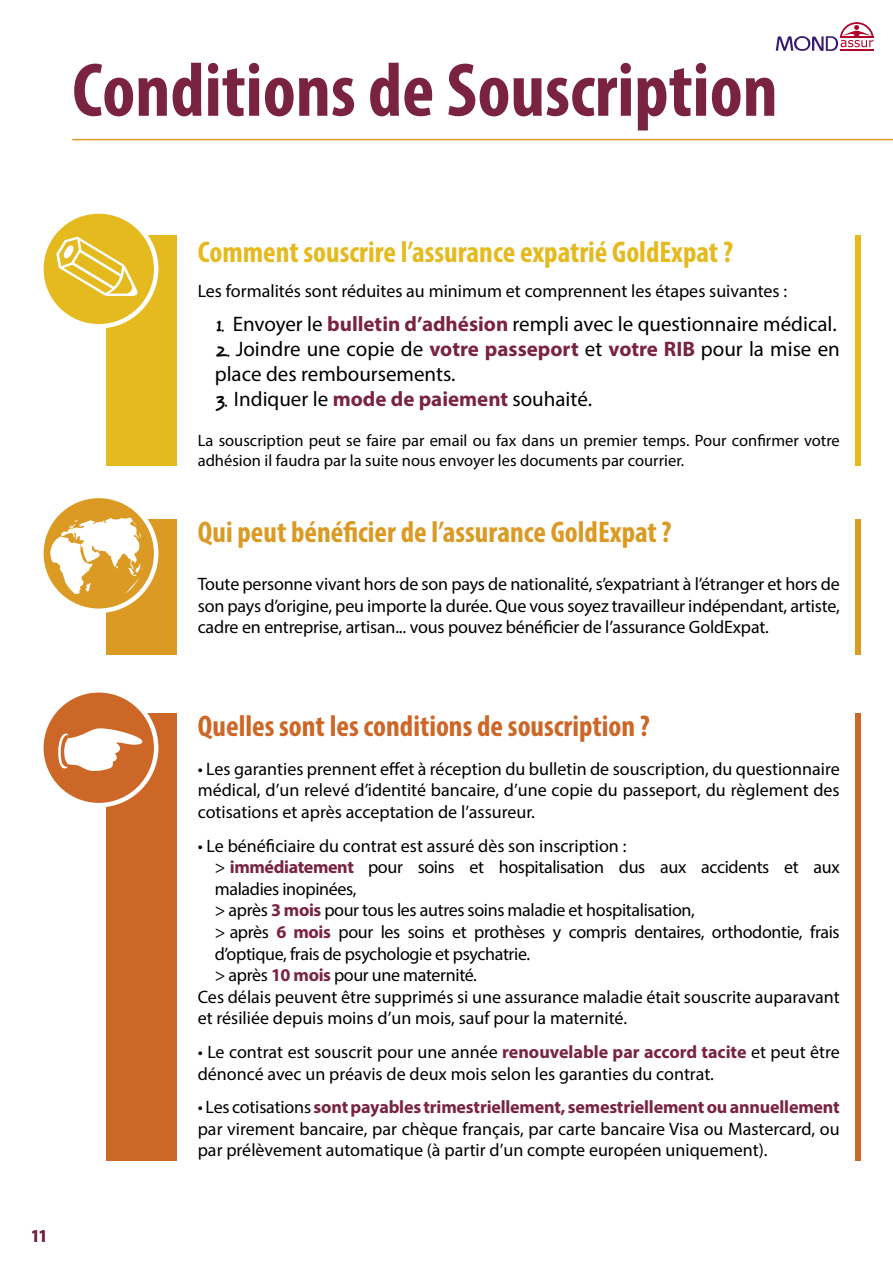
<style>
.page{position:relative;width:893px;height:1263px;background:#fff}
.page>*{position:absolute;margin:0;border:0;box-sizing:border-box;transform-origin:0 0}
.t1{font:700 condensed 76.65px "Myriad Pro";color:#792341}
.t2{font:700 condensed 30px "Myriad Pro";color:#e5ba1f}
.t3{font:700 condensed 30px "Myriad Pro";color:#da9a23}
.t4{font:700 condensed 30px "Myriad Pro";color:#cd6727}
.t5{font:21px/25.2px "Myriad Pro";color:#000}
.t6{font:18px/21.6px "Myriad Pro";letter-spacing:-.005em;color:#000;text-align:justify}
.t7{font:700 condensed 18px "Myriad Pro";color:#792341}
.t8{font:16.5px/19.8px "Myriad Pro";color:#000}
.s1{font-family:"Desyrel"}
.s2{font-weight:700;color:#792341}
</style>
<div class="page">
<div style="left:856px;top:235px;width:5px;height:231px;background:#e5ba1f"></div>
<div style="left:106px;top:235px;width:70px;height:231px;background:#e5ba1f"></div>
<div style="left:41px;top:211px;width:115px;height:115px;background:#e5ba1f;border-radius:50%"></div>
<div style="left:39px;top:209px;width:119px;height:120px;border:4px solid #fff;border-radius:50%"></div>
<div style="left:106px;top:519px;width:70px;height:136px;background:#da9a23"></div>
<div style="left:856px;top:519px;width:5px;height:136px;background:#da9a23"></div>
<svg style="left:41px;top:496px;width:115px;height:115px;fill:#da9a23"></svg>
<div style="left:39px;top:494px;width:119px;height:119px;border:4px solid #fff;border-radius:50%"></div>
<div style="left:106px;top:714px;width:70px;height:447px;background:#cd6727"></div>
<div style="left:856px;top:714px;width:5px;height:447px;background:#cd6727"></div>
<div style="left:41px;top:690px;width:115px;height:115px;background:#cd6727;border-radius:50%"></div>
<div style="left:39px;top:688px;width:119px;height:119px;border:4px solid #fff;border-radius:50%"></div>
<svg style="left:50px;top:517px;width:93px;height:77px"></svg>
<hr style="left:72px;top:139px;width:821px;height:1px;background:#da9a23">
<svg style="left:776px;top:22px;width:97px;height:29px"></svg>
<hr style="left:840px;top:49px;width:33px;height:2px;background:#b0032a">
<h1 class="t1" style="left:72px;top:42px;width:707px">Conditions de Souscription</h1>
<p class="t7" style="left:31px;top:1224px;width:17px">11</p>
<h2 class="t2" style="left:198px;top:233px;width:537px">Comment souscrire l’assurance expatrié GoldExpat ?</h2>
<p class="t6" style="left:198px;top:279px;width:591px">Les formalités sont réduites au minimum et comprennent les étapes suivantes :</p>
<p class="t5" style="left:215px;top:311px;width:623px"><span class="s1">1.</span> Envoyer le <span class="s2">bulletin d’adhésion</span> rempli avec le questionnaire médical.</p>
<p class="t5" style="left:215px;top:336px;width:627px"><span class="s1">2.</span> Joindre une copie de <span class="s2">votre passeport</span> et <span class="s2">votre RIB</span> pour la mise en place des remboursements.</p>
<p class="t5" style="left:215px;top:386px;width:379px"><span class="s1">3.</span> Indiquer le <span class="s2">mode de paiement</span> souhaité.</p>
<p class="t8" style="left:198px;top:430px;width:644px">La souscription peut se faire par email ou fax dans un premier temps. Pour confirmer votre adhésion il faudra par la suite nous envoyer les documents par courrier.</p>
<h2 class="t3" style="left:198px;top:513px;width:475px">Qui peut bénéficier de l’assurance GoldExpat ?</h2>
<p class="t6" style="left:198px;top:573px;width:644px">Toute personne vivant hors de son pays de nationalité, s’expatriant à l’étranger et hors de son pays d’origine, peu importe la durée. Que vous soyez travailleur indépendant, artiste, cadre en entreprise, artisan... vous pouvez bénéficier de l’assurance GoldExpat.</p>
<h2 class="t4" style="left:198px;top:707px;width:454px">Quelles sont les conditions de souscription ?</h2>
<p class="t6" style="left:198px;top:758px;width:643px">• Les garanties prennent effet à réception du bulletin de souscription, du questionnaire médical, d’un relevé d’identité bancaire, d’une copie du passeport, du règlement des cotisations et après acceptation de l’assureur.</p>
<p class="t6" style="left:198px;top:834px;width:430px">• Le bénéficiaire du contrat est assuré dès son inscription :</p>
<p class="t6" style="left:215px;top:856px;width:627px">&gt; <span class="s2">immédiatement</span> pour soins et hospitalisation dus aux accidents et aux</p>
<p class="t6" style="left:215px;top:878px;width:143px">maladies inopinées,</p>
<p class="t6" style="left:215px;top:899px;width:482px">&gt; après <span class="s2">3 mois</span> pour tous les autres soins maladie et hospitalisation,</p>
<p class="t6" style="left:215px;top:921px;width:626px">&gt; après <span class="s2">6 mois</span> pour les soins et prothèses y compris dentaires, orthodontie, frais</p>
<p class="t6" style="left:215px;top:942px;width:317px">d’optique, frais de psychologie et psychatrie.</p>
<p class="t6" style="left:215px;top:964px;width:264px">&gt; après <span class="s2">10 mois</span> pour une maternité.</p>
<p class="t6" style="left:198px;top:986px;width:644px">Ces délais peuvent être supprimés si une assurance maladie était souscrite auparavant</p>
<p class="t6" style="left:198px;top:1007px;width:431px">et résiliée depuis moins d’un mois, sauf pour la maternité.</p>
<p class="t6" style="left:198px;top:1041px;width:644px">• Le contrat est souscrit pour une année <span class="s2">renouvelable par accord tacite</span> et peut être dénoncé avec un préavis de deux mois selon les garanties du contrat.</p>
<p class="t6" style="left:198px;top:1096px;width:644px">• Les cotisations <span class="s2">sont payables trimestriellement, semestriellement ou annuellement </span>par virement bancaire, par chèque français, par carte bancaire Visa ou Mastercard, ou par prélèvement automatique (à partir d’un compte européen uniquement).</p>
</div>
